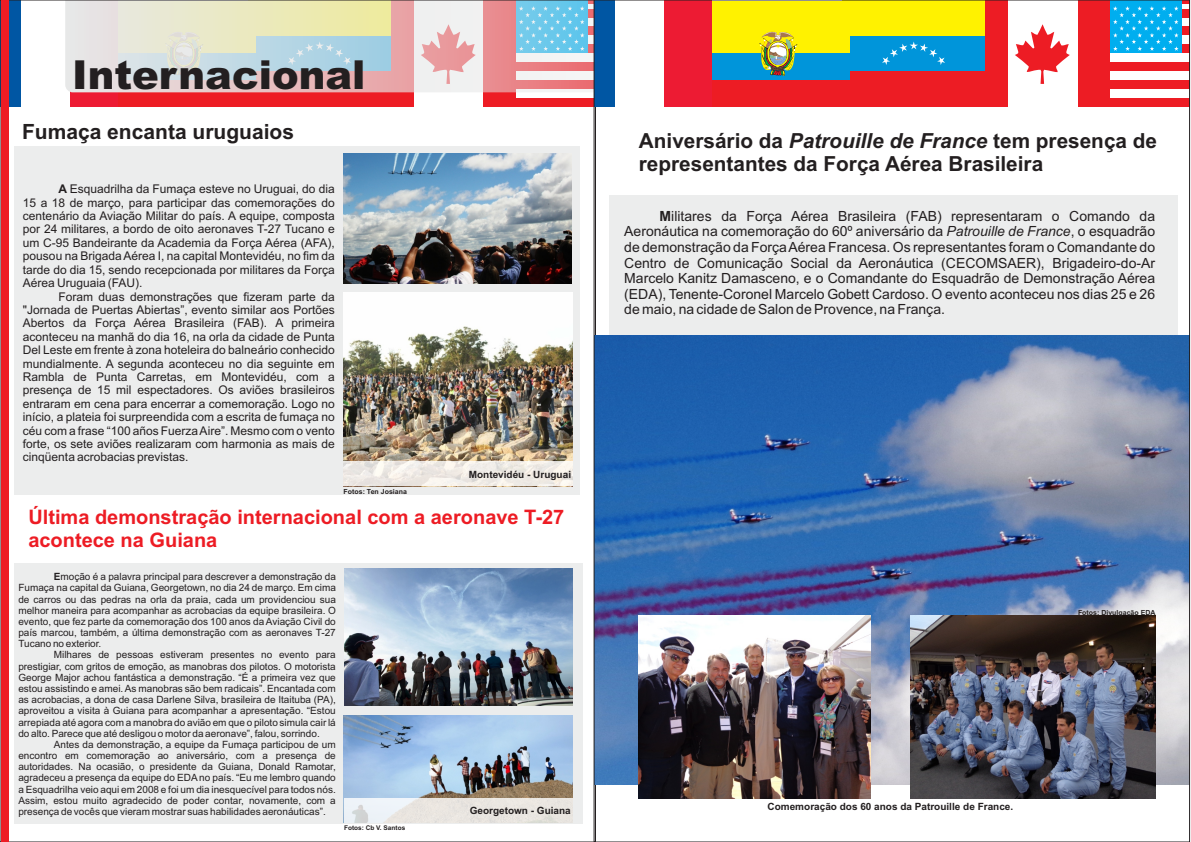
<style>
.page{position:relative;width:1191px;height:842px;background:#fff}
.page>*{position:absolute;margin:0;border:0;box-sizing:border-box;transform-origin:0 0}
.t1{font:900 40px "Arial";color:#231f20}
.t2{font:700 21px "Arial";color:#231f20}
.t3{font:700 20.8px/23.2px "Arial";color:#231f20}
.t4{font:700 20px/22.3px "Arial";color:#ed1c24}
.t5{font:14px/15.6px "Arial";color:#231f20;text-align:justify}
.t6{font:12px/13.4px "Arial";color:#231f20;text-align:justify}
.t7{font:10px/11.2px "Arial";color:#231f20;text-align:justify}
.t8{font:700 10px "Arial";color:#231f20}
.t9{font:700 7px "Arial";color:#231f20}
.t10{font:700 6.5px "Arial";color:#231f20}
.s1{font-weight:700}
.s2{font-style:italic}
</style>
<div class="page">
<div style="left:377px;top:1px;width:36px;height:106px;background:#ed1c24"></div>
<div style="left:483px;top:1px;width:36px;height:106px;background:#ed1c24"></div>
<div style="left:248px;top:72px;width:143px;height:35px;background:#ed1c24"></div>
<div style="left:114px;top:80px;width:141px;height:27px;background:#ed1c24"></div>
<div style="left:0;top:0;width:21px;height:107px;background:#0056a3"></div>
<div style="left:70px;top:0;width:47px;height:107px;background:#ed1b33"></div>
<div style="left:516px;top:0;width:79px;height:107px;background:linear-gradient(to right,#fdfdfd,#fefefe)"></div>
<div style="left:516px;top:98px;width:79px;height:8px;background:#ed1c24"></div>
<svg style="left:65px;top:2px;width:529px;height:90px;background:#d8d0cc"></svg>
<div style="left:14px;top:563px;width:568px;height:260px;background:#e7e8e8"></div>
<div style="left:14px;top:146px;width:565px;height:349px;background:#e7e8e8"></div>
<img style="left:344px;top:153px;width:228px;height:130px">
<img style="left:344px;top:568px;width:228px;height:137px">
<img style="left:344px;top:715px;width:229px;height:83px">
<div style="left:1px;top:1px;width:8px;height:841px;background:#ed1c24"></div>
<img style="left:344px;top:293px;width:228px;height:194px">
<div style="left:971px;top:1px;width:36px;height:106px;background:#ed1c24"></div>
<div style="left:1077px;top:1px;width:36px;height:106px;background:#ed1c24"></div>
<div style="left:842px;top:0;width:143px;height:107px;background:#0095da"></div>
<div style="left:842px;top:0;width:143px;height:36px;background:#fff200"></div>
<div style="left:842px;top:72px;width:143px;height:35px;background:#ed1c24"></div>
<svg style="left:882px;top:42px;width:63px;height:23px"></svg>
<div style="left:708px;top:1px;width:141px;height:106px;background:#fff200"></div>
<div style="left:708px;top:80px;width:141px;height:27px;background:#ed1c24"></div>
<div style="left:708px;top:54px;width:141px;height:26px;background:#0095da"></div>
<img style="left:759px;top:32px;width:38px;height:44px">
<div style="left:594px;top:0;width:21px;height:107px;background:#0056a3"></div>
<div style="left:664px;top:0;width:47px;height:107px;background:#ed1b33"></div>
<div style="left:1110px;top:0;width:79px;height:107px;background:#fff"></div>
<div style="left:1110px;top:98px;width:79px;height:8px;background:#ed1c24"></div>
<div style="left:1110px;top:80px;width:79px;height:9px;background:#ed1c24"></div>
<svg style="left:1007px;top:2px;width:180px;height:82px"></svg>
<img style="left:596px;top:336px;width:591px;height:448px">
<div style="left:609px;top:196px;width:568px;height:139px;background:#e7e8e8"></div>
<img style="left:639px;top:616px;width:231px;height:183px">
<img style="left:910px;top:615px;width:245px;height:184px">
<div style="left:344px;top:462px;width:229px;height:24px;background:#fff;opacity:.82"></div>
<div style="left:344px;top:798px;width:229px;height:24px;background:#fff;opacity:.82"></div>
<h1 class="t1" style="left:72px;top:61px;width:295px">Internacional</h1>
<h2 class="t2" style="left:22px;top:124px;width:273px">Fumaça encanta uruguaios</h2>
<p class="t6" style="left:23px;top:183px;width:313px;text-indent:35px"><span class="s1">A</span> Esquadrilha da Fumaça esteve no Uruguai, do dia 15 a 18 de março, para participar das comemorações do centenário da Aviação Militar do país. A equipe, composta por 24 militares, a bordo de oito aeronaves T-27 Tucano e um C-95 Bandeirante da Academia da Força Aérea (AFA), pousou na Brigada Aérea I, na capital Montevidéu, no fim da tarde do dia 15, sendo recepcionada por militares da Força Aérea Uruguaia (FAU).</p>
<p class="t6" style="left:23px;top:291px;width:313px;text-indent:35px">Foram duas demonstrações que fizeram parte da "Jornada de Puertas Abiertas”, evento similar aos Portões Abertos da Força Aérea Brasileira (FAB). A primeira aconteceu na manhã do dia 16, na orla da cidade de Punta Del Leste em frente à zona hoteleira do balneário conhecido mundialmente. A segunda aconteceu no dia seguinte em Rambla de Punta Carretas, em Montevidéu, com a presença de 15 mil espectadores. Os aviões brasileiros entraram em cena para encerrar a comemoração. Logo no início, a plateia foi surpreendida com a escrita de fumaça no céu com a frase “100 años Fuerza Aire”. Mesmo com o vento forte, os sete aviões realizaram com harmonia as mais de cinqüenta acrobacias previstas.</p>
<p class="t9" style="left:343px;top:489px;width:65px">Fotos: Ten Josiana</p>
<p class="t8" style="left:469px;top:471px;width:104px">Montevidéu - Uruguai</p>
<h3 class="t4" style="left:28px;top:508px;width:537px">Última demonstração internacional com a aeronave T-27 acontece na Guiana</h3>
<p class="t7" style="left:18px;top:572px;width:319px;text-indent:35px"><span class="s1">E</span>moção é a palavra principal para descrever a demonstração da Fumaça na capital da Guiana, Georgetown, no dia 24 de março. Em cima de carros ou das pedras na orla da praia, cada um providenciou sua melhor maneira para acompanhar as acrobacias da equipe brasileira. O evento, que fez parte da comemoração dos 100 anos da Aviação Civil do país marcou, também, a última demonstração com as aeronaves T-27<br>Tucano no exterior.</p>
<p class="t7" style="left:18px;top:650px;width:319px;text-indent:35px">Milhares de pessoas estiveram presentes no evento para prestigiar, com gritos de emoção, as manobras dos pilotos. O motorista George Major achou fantástica a demonstração. “É a primeira vez que estou assistindo e amei. As manobras são bem radicais”. Encantada com as acrobacias, a dona de casa Darlene Silva, brasileira de Itaituba (PA), aproveitou a visita à Guiana para acompanhar a apresentação. “Estou arrepiada até agora com a manobra do avião em que o piloto simula cair lá do alto. Parece que até desligou o motor da aeronave”, falou, sorrindo.</p>
<p class="t7" style="left:18px;top:740px;width:319px;text-indent:35px">Antes da demonstração, a equipe da Fumaça participou de um encontro em comemoração ao aniversário, com a presença de autoridades. Na ocasião, o presidente da Guiana, Donald Ramotar, agradeceu a presença da equipe do EDAno país. “Eu me lembro quando a Esquadrilha veio aqui em 2008 e foi um dia inesquecível para todos nós.<br>Assim, estou muito agradecido de poder contar, novamente, com a presença de vocês que vieram mostrar suas habilidades aeronáuticas”.</p>
<p class="t10" style="left:344px;top:825px;width:63px">Fotos: Cb V. Santos</p>
<p class="t8" style="left:470px;top:806px;width:103px">Georgetown - Guiana</p>
<h3 class="t3" style="left:639px;top:131px;width:520px">Aniversário da <span class="s2">Patrouille de France</span> tem presença de representantes da Força Aérea Brasileira</h3>
<p class="t5" style="left:624px;top:209px;width:532px;text-indent:35px"><span class="s1">M</span>ilitares da Força Aérea Brasileira (FAB) representaram o Comando da Aeronáutica na comemoração do 60º aniversário da <span class="s2">Patrouille de France</span>, o esquadrão de demonstração da Força Aérea Francesa. Os representantes foram o Comandante do Centro de Comunicação Social da Aeronáutica (CECOMSAER), Brigadeiro-do-Ar Marcelo Kanitz Damasceno, e o Comandante do Esquadrão de Demonstração Aérea (EDA), Tenente-Coronel Marcelo Gobett Cardoso. O evento aconteceu nos dias 25 e 26 de maio, na cidade de Salon de Provence, na França.</p>
<p class="t9" style="left:1078px;top:610px;width:79px">Fotos: Divulgação EDA</p>
<p class="t8" style="left:767px;top:803px;width:247px">Comemoração dos 60 anos da Patrouille de France.</p>
</div>
